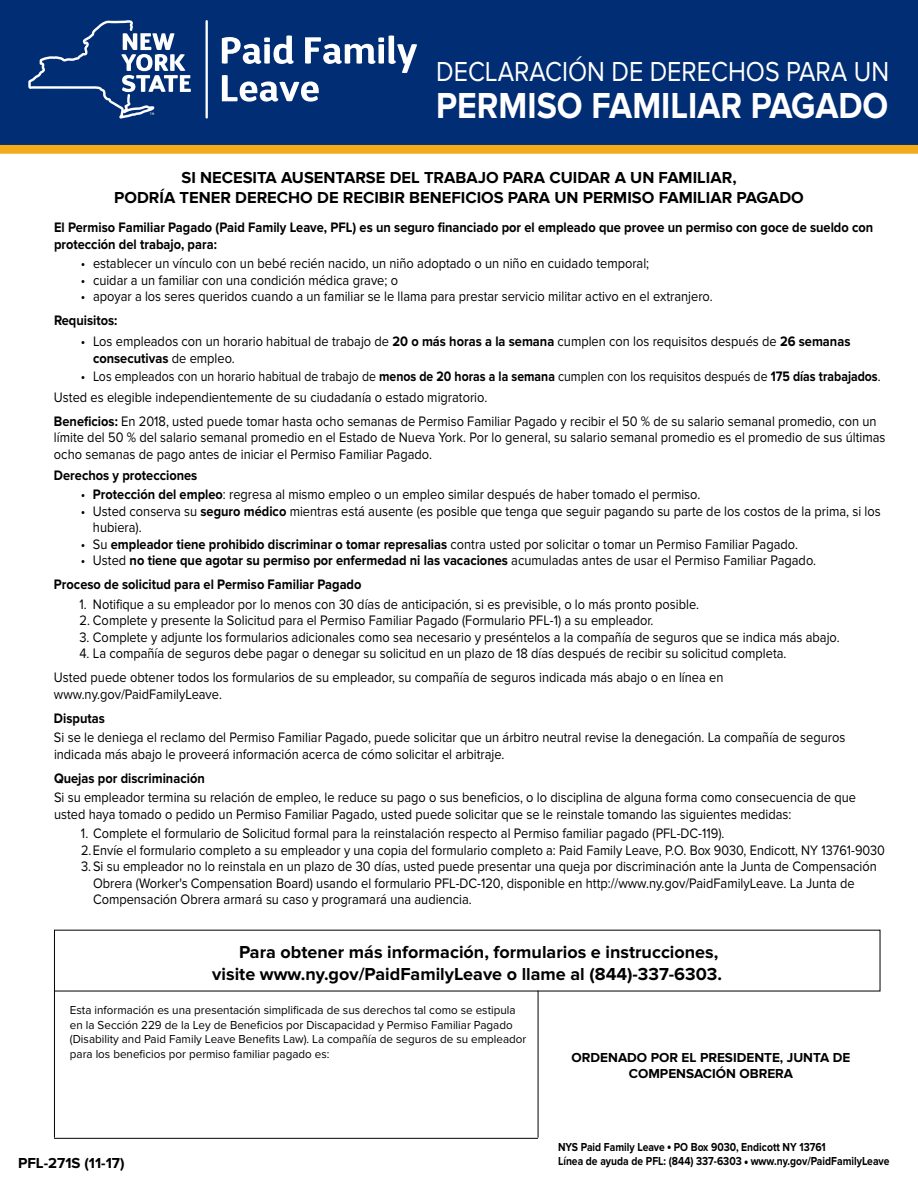
<style>
.page{position:relative;width:918px;height:1188px;background:#fff}
.page>*{position:absolute;margin:0;border:0;box-sizing:border-box;transform-origin:0 0}
.t1{font:40.5px "Proxima Nova Extrabld";letter-spacing:-.01em;color:#fff}
.t2{font:700 37.5px "Proxima Nova";color:#fff;scale:.9 1}
.t3{font:30px "Proxima Nova";letter-spacing:-.01em;color:#fff;scale:.96 1}
.t4{font:28.5px "Proxima Nova";color:#fff;scale:.88 1}
.t5{font:700 18px/21.6px "Proxima Nova";color:#000;text-align:right}
.t6{font:700 16.5px/19.8px "Proxima Nova";color:#000;text-align:center}
.t7{font:700 15px "Proxima Nova";color:#000}
.t8{font:14.25px/16.5px "Proxima Nova";color:#000;scale:.9 1}
.t9{font:700 14.25px/16.5px "Proxima Nova";color:#000;scale:.9 1}
.t10{font:700 13.5px/16.2px "Proxima Nova";color:#000;text-align:center}
.t11{font:12px/14.4px "Proxima Nova";color:#000}
.t12{font:700 12px/14.4px "Proxima Nova";color:#000;scale:.86 1}
.s1{font-weight:700}
.s2{font-weight:400}
.s3{font-size:6px}
</style>
<div class="page">
<div style="left:0;top:0;width:918px;height:149px;background:#002d73"></div>
<div style="left:0;top:145px;width:918px;height:9px;background:#f5aa1c"></div>
<svg style="left:222px;top:35px;width:195px;height:67px"></svg>
<svg style="left:28px;top:20px;width:163px;height:99px"></svg>
<hr style="left:206px;top:20px;width:2px;height:99px;background:#fff">
<hr style="left:54px;top:991px;width:1px;height:147px;background:#000">
<hr style="left:54px;top:1138px;width:484px;height:1px;background:#000">
<hr style="left:538px;top:991px;width:1px;height:147px;background:#000">
<h3 class="t4" style="left:436px;top:55px;width:516px">DECLARACIÓN DE DERECHOS PARA UN</h3>
<h2 class="t2" style="left:436px;top:84px;width:504px">PERMISO FAMILIAR PAGADO</h2>
<h3 class="t3" style="left:516px;top:59px;width:385px">STATEMENT OF RIGHTS FOR</h3>
<h1 class="t1" style="left:516px;top:86px;width:371px">PAID FAMILY LEAVE</h1>
<p class="t6" style="left:114px;top:168px;width:691px">SI NECESITA AUSENTARSE DEL TRABAJO PARA CUIDAR A UN FAMILIAR,<br>PODRÍA TENER DERECHO DE RECIBIR BENEFICIOS PARA UN PERMISO FAMILIAR PAGADO</p>
<p class="t9" style="left:54px;top:219px;width:912px">El Permiso Familiar Pagado (Paid Family Leave, PFL) es un seguro financiado por el empleado que provee un permiso con goce de sueldo con protección del trabajo, para:</p>
<p class="t8" style="left:81px;top:255px;width:633px">• establecer un vínculo con un bebé recién nacido, un niño adoptado o un niño en cuidado temporal;</p>
<p class="t8" style="left:81px;top:272px;width:354px">• cuidar a un familiar con una condición médica grave; o</p>
<p class="t8" style="left:81px;top:288px;width:704px">• apoyar a los seres queridos cuando a un familiar se le llama para prestar servicio militar activo en el extranjero.</p>
<p class="t9" style="left:54px;top:312px;width:72px">Requisitos:</p>
<p class="t8" style="left:93px;top:333px;width:843px;text-indent:-12px">• Los empleados con un horario habitual de trabajo de <span class="s1">20 o más horas a la semana</span> cumplen con los requisitos después de <span class="s1">26 semanas consecutivas</span> de empleo.</p>
<p class="t8" style="left:54px;top:366px;width:920px;line-height:21px;text-indent:27px">• Los empleados con un horario habitual de trabajo de <span class="s1">menos de 20 horas a la semana</span> cumplen con los requisitos después de <span class="s1">175 días trabajados</span>.<br>Usted es elegible independientemente de su ciudadanía o estado migratorio.</p>
<p class="t8" style="left:54px;top:413px;width:925px"><span class="s1">Beneficios:</span> En 2018, usted puede tomar hasta ocho semanas de Permiso Familiar Pagado y recibir el 50 % de su salario semanal promedio, con un límite del 50 % del salario semanal promedio en el Estado de Nueva York. Por lo general, su salario semanal promedio es el promedio de sus últimas ocho semanas de pago antes de iniciar el Permiso Familiar Pagado.</p>
<p class="t9" style="left:54px;top:467px;width:161px">Derechos y protecciones</p>
<p class="t8" style="left:81px;top:486px;width:690px">• <span class="s1">Protección del empleo</span>: regresa al mismo empleo o un empleo similar después de haber tomado el permiso.</p>
<p class="t8" style="left:93px;top:503px;width:877px;text-indent:-12px">• Usted conserva su <span class="s1">seguro médico</span> mientras está ausente (es posible que tenga que seguir pagando su parte de los costos de la prima, si los hubiera).</p>
<p class="t8" style="left:81px;top:536px;width:798px">• Su <span class="s1">empleador tiene prohibido discriminar o tomar represalias</span> contra usted por solicitar o tomar un Permiso Familiar Pagado.</p>
<p class="t9" style="left:54px;top:549px;width:848px;line-height:24px;text-indent:27px"><span class="s2">• Usted</span> no tiene que agotar su permiso por enfermedad ni las vacaciones <span class="s2">acumuladas antes de usar el Permiso Familiar Pagado.<br></span>Proceso de solicitud para el Permiso Familiar Pagado</p>
<p class="t8" style="left:79px;top:596px;width:690px">1. Notifique a su empleador por lo menos con 30 días de anticipación, si es previsible, o lo más pronto posible.</p>
<p class="t8" style="left:79px;top:612px;width:639px">2. Complete y presente la Solicitud para el Permiso Familiar Pagado (Formulario PFL-1) a su empleador.</p>
<p class="t8" style="left:79px;top:629px;width:846px">3. Complete y adjunte los formularios adicionales como sea necesario y preséntelos a la compañía de seguros que se indica más abajo.</p>
<p class="t8" style="left:54px;top:642px;width:815px;line-height:24px;text-indent:25px">4. La compañía de seguros debe pagar o denegar su solicitud en un plazo de 18 días después de recibir su solicitud completa.<br>Usted puede obtener todos los formularios de su empleador, su compañía de seguros indicada más abajo o en línea en</p>
<p class="t8" style="left:54px;top:686px;width:188px">www.ny.gov/PaidFamilyLeave.</p>
<p class="t9" style="left:54px;top:710px;width:58px">Disputas</p>
<p class="t8" style="left:54px;top:729px;width:881px">Si se le deniega el reclamo del Permiso Familiar Pagado, puede solicitar que un árbitro neutral revise la denegación. La compañía de seguros indicada más abajo le proveerá información acerca de cómo solicitar el arbitraje.</p>
<p class="t9" style="left:54px;top:770px;width:169px">Quejas por discriminación</p>
<p class="t8" style="left:54px;top:789px;width:893px">Si su empleador termina su relación de empleo, le reduce su pago o sus beneficios, o lo disciplina de alguna forma como consecuencia de que usted haya tomado o pedido un Permiso Familiar Pagado, usted puede solicitar que se le reinstale tomando las siguientes medidas:</p>
<p class="t8" style="left:81px;top:825px;width:895px">1. Complete el formulario de Solicitud formal para la reinstalación respecto al Permiso familiar pagado (PFL-DC-119).<br>2.Envíe el formulario completo a su empleador y una copia del formulario completo a: Paid Family Leave, P.O. Box 9030, Endicott, NY 13761-9030</p>
<p class="t8" style="left:93px;top:858px;width:872px;text-indent:-12px">3. Si su empleador no lo reinstala en un plazo de 30 días, usted puede presentar una queja por discriminación ante la Junta de Compensación<br>Obrera (Worker's Compensation Board) usando el formulario PFL-DC-120, disponible en http://www.ny.gov/PaidFamilyLeave. La Junta de<br>Compensación Obrera armará su caso y programará una audiencia.</p>
<p class="t5" style="left:212px;top:942px;width:511px">Para obtener más información, formularios e instrucciones, visite www.ny.gov/PaidFamilyLeave o llame al (844)-337-6303.</p>
<p class="t11" style="left:70px;top:1003px;width:458px">Esta información es una presentación simplificada de sus derechos tal como se estipula en la Sección 229 de la Ley de Beneficios por Discapacidad y Permiso Familiar Pagado (Disability and Paid Family Leave Benefits Law). La compañía de seguros de su empleador para los beneficios por permiso familiar pagado es:</p>
<p class="t7" style="left:18px;top:1155px;width:108px">PFL-271S (11-17)</p>
<p class="t10" style="left:572px;top:1049px;width:280px">ORDENADO POR EL PRESIDENTE, JUNTA DE<br>COMPENSACIÓN OBRERA</p>
<p class="t12" style="left:558px;top:1140px;width:387px">NYS Paid Family Leave <span class="s3">●</span> PO Box 9030, Endicott NY 13761<br>Línea de ayuda de PFL: (844) 337-6303 <span class="s3">●</span> www.ny.gov/PaidFamilyLeave</p>
</div>
